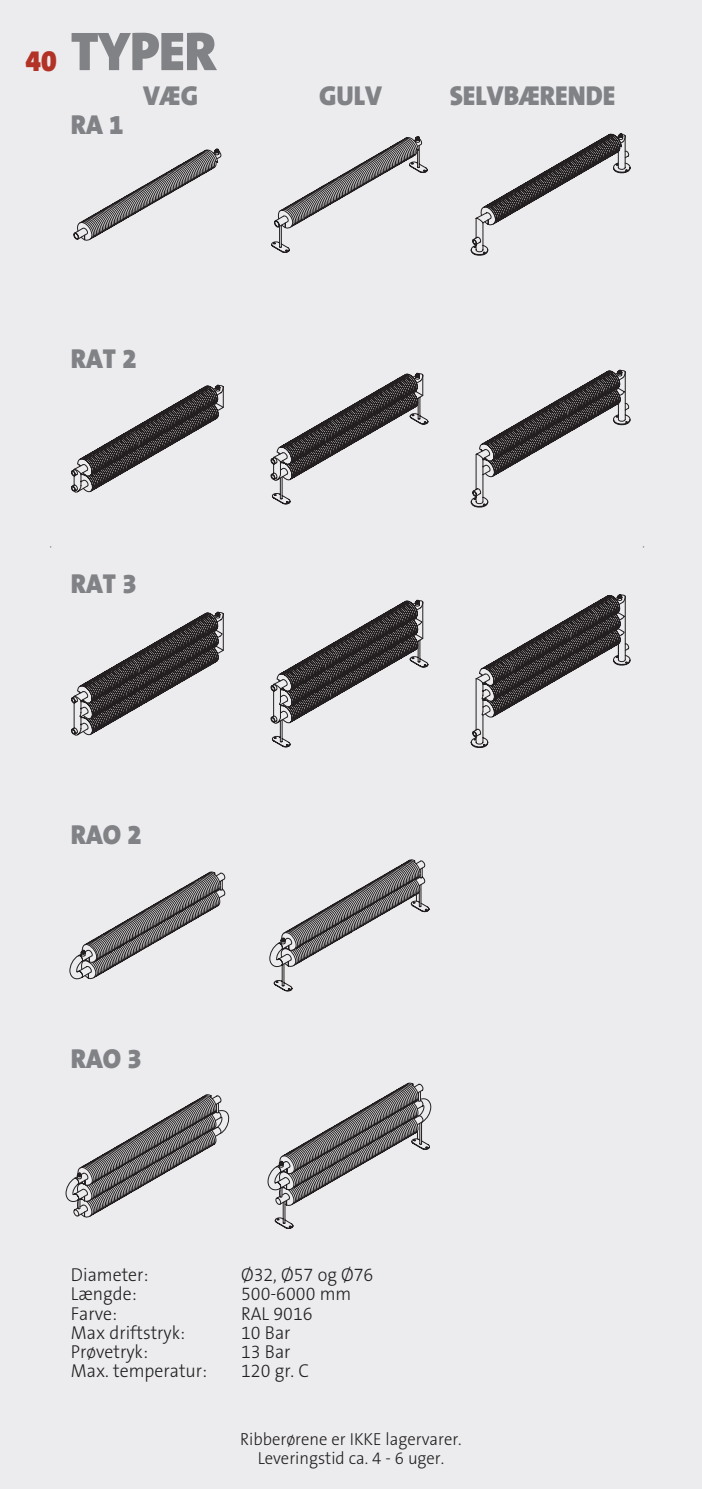
<style>
.page{position:relative;width:702px;height:1489px;background:#fff}
.page>*{position:absolute;margin:0;border:0;box-sizing:border-box;transform-origin:0 0}
.t1{font:900 55px "The Sans B9";color:#808285}
.t2{font:900 30px "The Sans B9";color:#b23326;scale:.95 1}
.t3{font:900 27.5px "The Sans B9";color:#808285;scale:.95 1}
.t4{font:300 18.75px "The Sans B3";color:#231f20;scale:.95 1}
.t5{font:300 17.5px/19.2px "The Sans B3";color:#231f20;text-align:center;scale:.95 1}
</style>
<div class="page">
<div style="left:0;top:0;width:702px;height:1488px;background:#ececee"></div>
<svg style="left:73px;top:148px;width:148px;height:92px"></svg>
<svg style="left:271px;top:136px;width:156px;height:117px"></svg>
<svg style="left:470px;top:133px;width:160px;height:123px"></svg>
<svg style="left:71px;top:384px;width:153px;height:108px"></svg>
<svg style="left:270px;top:373px;width:158px;height:131px"></svg>
<svg style="left:470px;top:369px;width:160px;height:138px"></svg>
<svg style="left:71px;top:611px;width:153px;height:124px"></svg>
<svg style="left:270px;top:599px;width:158px;height:148px"></svg>
<svg style="left:470px;top:594px;width:160px;height:154px"></svg>
<svg style="left:69px;top:859px;width:360px;height:132px"></svg>
<svg style="left:65px;top:1094px;width:164px;height:123px"></svg>
<svg style="left:267px;top:1082px;width:164px;height:146px"></svg>
<h2 class="t2" style="left:25px;top:45px;width:34px">40</h2>
<h1 class="t1" style="left:71px;top:22px;width:147px">Type R</h1>
<h3 class="t3" style="left:143px;top:81px;width:59px">VÆG</h3>
<h3 class="t3" style="left:319px;top:81px;width:68px">GULV</h3>
<h3 class="t3" style="left:450px;top:81px;width:175px">SELVBÆRENDE</h3>
<h3 class="t3" style="left:71px;top:109px;width:57px">RA 1</h3>
<h3 class="t3" style="left:71px;top:344px;width:71px">RAT 2</h3>
<h3 class="t3" style="left:71px;top:569px;width:71px">RAT 3</h3>
<h3 class="t3" style="left:71px;top:820px;width:76px">RAO 2</h3>
<h3 class="t3" style="left:71px;top:1043px;width:76px">RAO 3</h3>
<p class="t4" style="left:71px;top:1264px;width:83px">Diameter:</p>
<p class="t4" style="left:241px;top:1264px;width:141px">Ø32, Ø57 og Ø76</p>
<p class="t4" style="left:71px;top:1284px;width:71px">Længde:</p>
<p class="t4" style="left:241px;top:1284px;width:118px">500-6000 mm</p>
<p class="t4" style="left:71px;top:1303px;width:50px">Farve:</p>
<p class="t4" style="left:241px;top:1303px;width:77px">RAL 9016</p>
<p class="t4" style="left:71px;top:1322px;width:122px">Max driftstryk:</p>
<p class="t4" style="left:241px;top:1322px;width:54px">10 Bar</p>
<p class="t4" style="left:71px;top:1341px;width:83px">Prøvetryk:</p>
<p class="t4" style="left:241px;top:1341px;width:54px">13 Bar</p>
<p class="t4" style="left:71px;top:1361px;width:145px">Max. temperatur:</p>
<p class="t4" style="left:241px;top:1361px;width:73px">120 gr. C</p>
<p class="t5" style="left:240px;top:1429px;width:235px">Ribberørene er IKKE lagervarer.<br>Leveringstid ca. 4 - 6 uger.</p>
</div>
